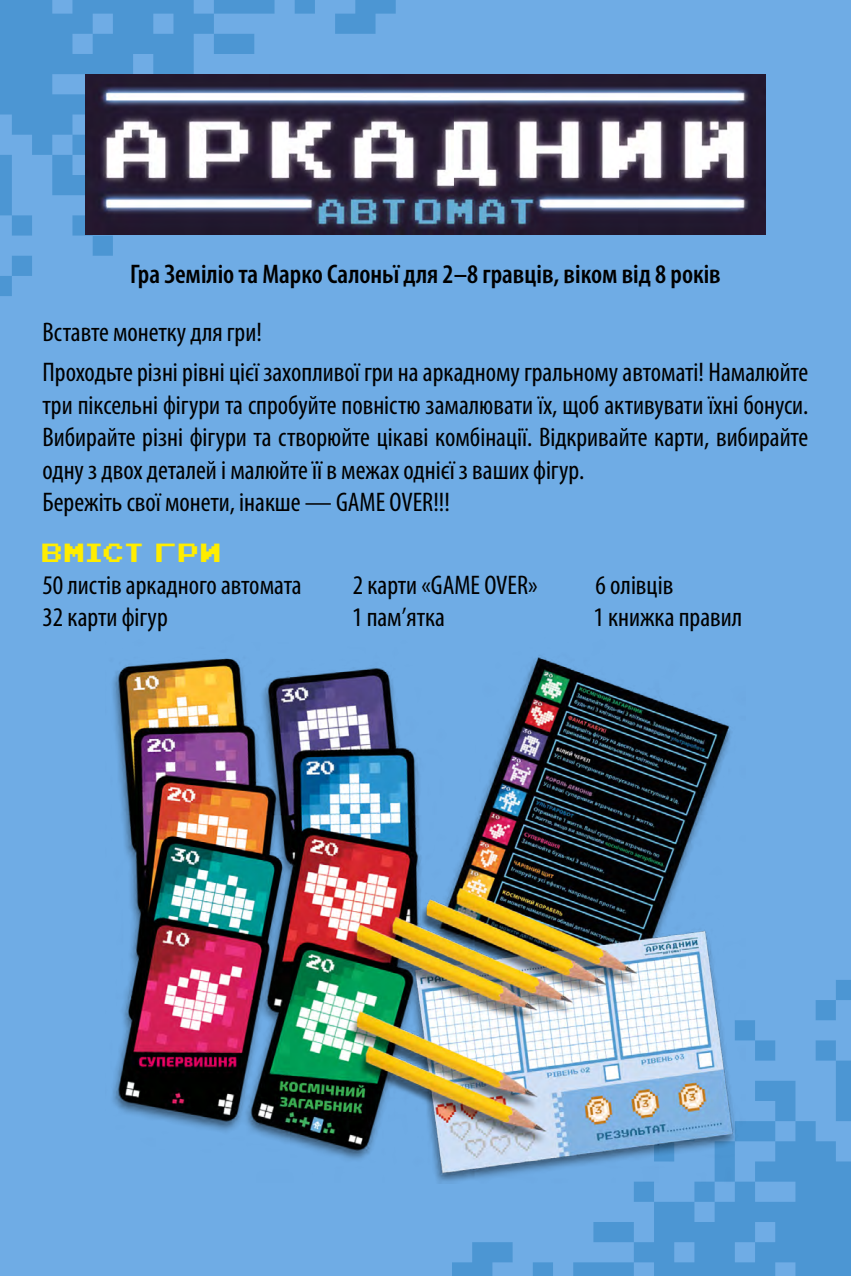
<style>
.page{position:relative;width:851px;height:1276px;background:#fff}
.page>*{position:absolute;margin:0;border:0;box-sizing:border-box;transform-origin:0 0}
.t1{font:42px "Arcadepix Plus";color:#ffed00}
.t2{font:condensed 27px/32.4px "Myriad Pro";color:#000}
.t3{font:600 condensed 27px "Myriad Pro";color:#000}
</style>
<div class="page">
<img style="left:0;top:0;width:850px;height:1276px">
<img style="left:85px;top:75px;width:680px;height:160px">
<img style="left:106px;top:634px;width:639px;height:582px">
<p class="t3" style="left:130px;top:259px;width:592px">Гра Земіліо та Марко Салоньї для 2–8 гравців, віком від 8 років</p>
<p class="t2" style="left:43px;top:312px;width:767px;line-height:40.8px">Вставте монетку для гри!<br>Проходьте різні рівні цієї захопливої гри на аркадному гральному автоматі! Намалюйте</p>
<p class="t2" style="left:43px;top:389px;width:767px">три піксельні фігури та спробуйте повністю замалювати їх, щоб активувати їхні бонуси.<br>Вибирайте різні фігури та створюйте цікаві комбінації. Відкривайте карти, вибирайте одну з двох деталей і малюйте її в межах однієї з ваших фігур.<br>Бережіть свої монети, інакше — GAME OVER!!!</p>
<h1 class="t1" style="left:43px;top:535px;width:182px">ВМIСТ ГРИ</h1>
<p class="t2" style="left:43px;top:569px;width:261px">50 листів аркадного автомата</p>
<p class="t2" style="left:352px;top:569px;width:186px">2 карти «GAME OVER»</p>
<p class="t2" style="left:595px;top:569px;width:79px">6 олівців</p>
<p class="t2" style="left:43px;top:602px;width:127px">32 карти фігур</p>
<p class="t2" style="left:352px;top:602px;width:95px">1 пам’ятка</p>
<p class="t2" style="left:593px;top:602px;width:150px">1 книжка правил</p>
</div>
